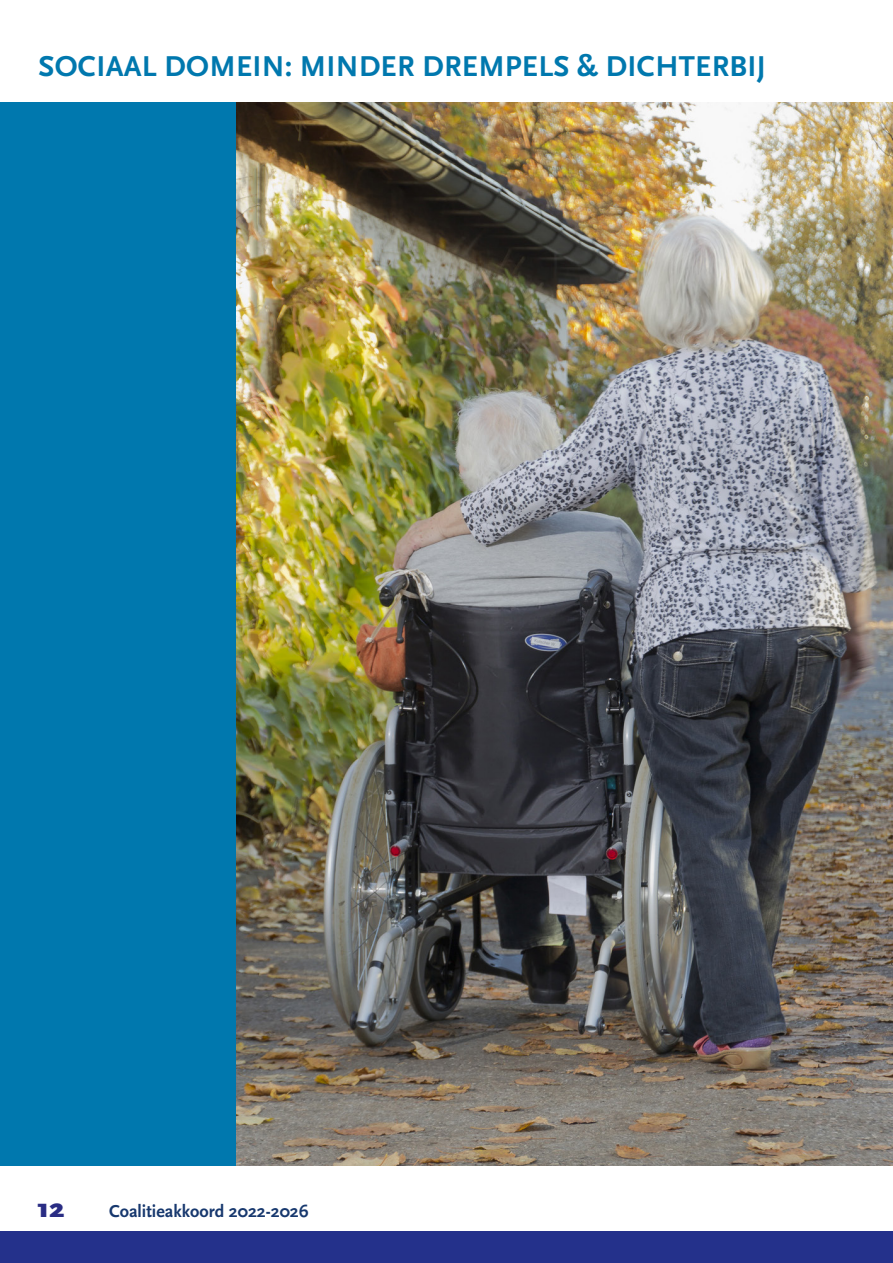
<style>
.page{position:relative;width:893px;height:1263px;background:#fff}
.page>*{position:absolute;margin:0;border:0;box-sizing:border-box;transform-origin:0 0}
.Kop_hoofdstuk{font:700 30px "Scala Sans Pro";letter-spacing:.01em;color:#0078ae}
.t1{font:900 27px "Scala Sans Pro";color:#2a2d84}
.t2{font:700 18px "Scala Sans Pro";color:#17386e}
</style>
<div class="page">
<div style="left:0;top:1231px;width:893px;height:32px;background:#24318b"></div>
<img style="left:236px;top:102px;width:657px;height:1063px">
<div style="left:0;top:102px;width:236px;height:1063px;background:#0078ae"></div>
<p class="Kop_hoofdstuk" style="left:38px;top:49px;width:729px">SOCIAAL DOMEIN: MINDER DREMPELS &amp; DICHTERBIJ</p>
<p class="t1" style="left:37px;top:1192px;width:29px">12</p>
<p class="t2" style="left:109px;top:1200px;width:201px">Coalitieakkoord 2022-2026</p>
</div>
